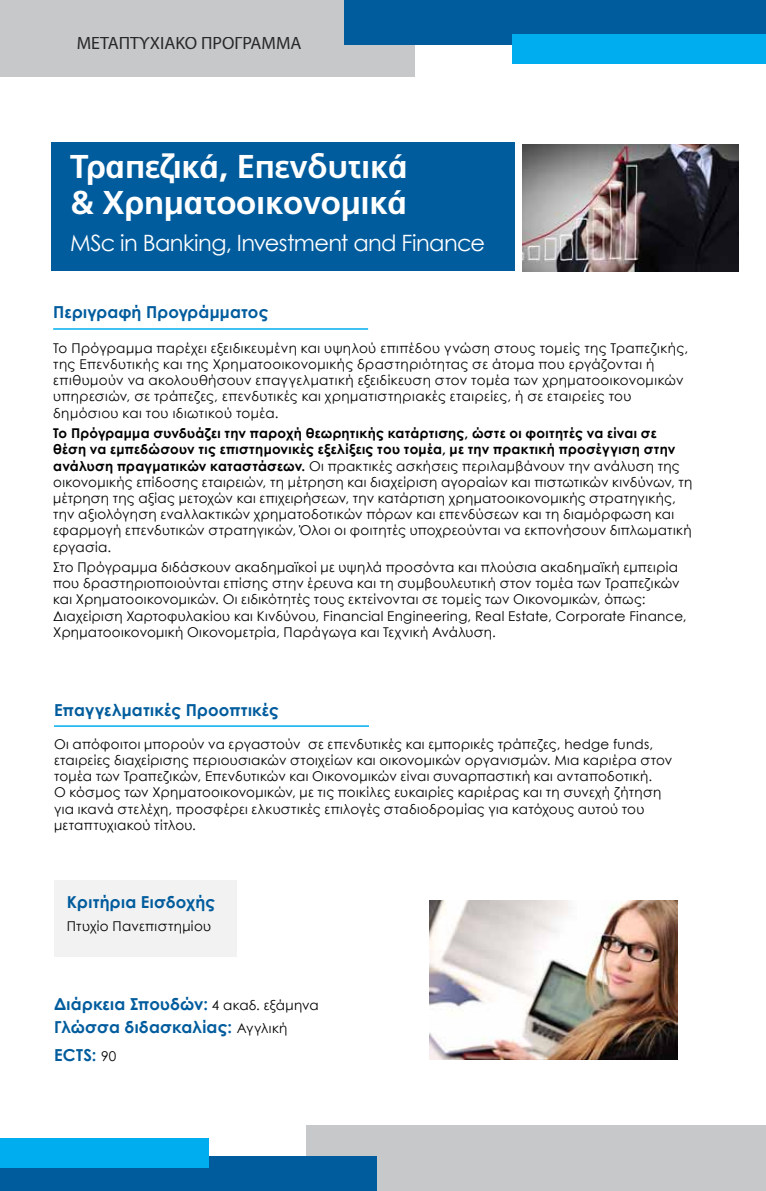
<style>
.page{position:relative;width:766px;height:1191px;background:#fff}
.page>*{position:absolute;margin:0;border:0;box-sizing:border-box;transform-origin:0 0}
.t1{font:700 33px/36px "PF Catalog";letter-spacing:-.01em;color:#fff}
.t2{font:22.5px "Century Gothic";letter-spacing:-.03em;color:#fff}
.t3{font:18px "Myriad Pro";color:#000}
.t4{font:700 16.5px/23.5px "Century Gothic";letter-spacing:.01em;color:#005c9d}
.t5{font:13.5px/16.2px "Century Gothic";letter-spacing:.02em;color:#000}
.s1{font-weight:700}
.s2{font-weight:400;font-size:13.5px;color:#000}
</style>
<div class="page">
<div style="left:54px;top:880px;width:182px;height:77px;background:#f2f2f2"></div>
<div style="left:51px;top:142px;width:463px;height:129px;background:#005c9d"></div>
<hr style="left:53px;top:328px;width:315px;height:2px;background:#00aeef">
<div style="left:0;top:0;width:415px;height:77px;background:#c7c8ca"></div>
<div style="left:344px;top:0;width:421px;height:45px;background:#005c9d"></div>
<div style="left:512px;top:34px;width:253px;height:30px;background:#00aeef"></div>
<div style="left:306px;top:1125px;width:459px;height:66px;background:#c7c8ca"></div>
<div style="left:0;top:1157px;width:376px;height:34px;background:#005c9d"></div>
<div style="left:0;top:1137px;width:208px;height:30px;background:#00aeef"></div>
<hr style="left:54px;top:725px;width:315px;height:2px;background:#00aeef">
<img style="left:522px;top:145px;width:215px;height:127px">
<img style="left:430px;top:900px;width:247px;height:159px">
<h3 class="t3" style="left:77px;top:32px;width:226px">ΜΕΤΑΠΤΥΧΙΑΚΟ ΠΡΟΓΡΑΜΜΑ</h3>
<h1 class="t1" style="left:70px;top:149px;width:339px">Τραπεζικά, Επενδυτικά &amp; Χρηματοοικονομικά</h1>
<h2 class="t2" style="left:70px;top:227px;width:416px">ΜSc in Banking, Investment and Finance</h2>
<p class="t4" style="left:53px;top:299px;width:216px">Περιγραφή Προγράμματος</p>
<p class="t5" style="left:53px;top:340px;width:636px">Το Πρόγραμμα παρέχει εξειδικευμένη και υψηλού επιπέδου γνώση στους τομείς της Τραπεζικής, της Επενδυτικής και της Χρηματοοικονομικής δραστηριότητας σε άτομα που εργάζονται ή επιθυμούν να ακολουθήσουν επαγγελματική εξειδίκευση στον τομέα των χρηματοοικονομικών υπηρεσιών, σε τράπεζες, επενδυτικές και χρηματιστηριακές εταιρείες, ή σε εταιρείες του δημόσιου και του ιδιωτικού τομέα.</p>
<p class="t5" style="left:53px;top:425px;width:640px"><span class="s1">Το Πρόγραμμα συνδυάζει την παροχή θεωρητικής κατάρτισης, ώστε οι φοιτητές να είναι σε θέση να εμπεδώσουν τις επιστημονικές εξελίξεις του τομέα, με την πρακτική προσέγγιση στην ανάλυση πραγματικών καταστάσεων.</span> Οι πρακτικές ασκήσεις περιλαμβάνουν την ανάλυση της οικονομικής επίδοσης εταιρειών, τη μέτρηση και διαχείριση αγοραίων και πιστωτικών κινδύνων, τη μέτρηση της αξίας μετοχών και επιχειρήσεων, την κατάρτιση χρηματοοικονομικής στρατηγικής, την αξιολόγηση εναλλακτικών χρηματοδοτικών πόρων και επενδύσεων και τη διαμόρφωση και εφαρμογή επενδυτικών στρατηγικών, Όλοι οι φοιτητές υποχρεούνται να εκπονήσουν διπλωματική εργασία.</p>
<p class="t5" style="left:53px;top:559px;width:634px">Στο Πρόγραμμα διδάσκουν ακαδημαϊκοί με υψηλά προσόντα και πλούσια ακαδημαϊκή εμπειρία που δραστηριοποιούνται επίσης στην έρευνα και τη συμβουλευτική στον τομέα των Τραπεζικών και Χρηματοοικονομικών. Οι ειδικότητές τους εκτείνονται σε τομείς των Οικονομικών, όπως:<br>Διαχείριση Χαρτοφυλακίου και Κινδύνου, Financial Engineering, Real Estate, Corporate Finance, Χρηματοοικονομική Οικονομετρία, Παράγωγα και Τεχνική Ανάλυση.</p>
<p class="t4" style="left:54px;top:697px;width:226px">Επαγγελματικές Προοπτικές</p>
<p class="t5" style="left:54px;top:735px;width:619px">Οι απόφοιτοι μπορούν να εργαστούν σε επενδυτικές και εμπορικές τράπεζες, hedge funds, εταιρείες διαχείρισης περιουσιακών στοιχείων και οικονομικών οργανισμών. Μια καριέρα στον τομέα των Τραπεζικών, Επενδυτικών και Οικονομικών είναι συναρπαστική και ανταποδοτική.<br>Ο κόσμος των Χρηματοοικονομικών, με τις ποικίλες ευκαιρίες καριέρας και τη συνεχή ζήτηση για ικανά στελέχη, προσφέρει ελκυστικές επιλογές σταδιοδρομίας για κατόχους αυτού του μεταπτυχιακού τίτλου.</p>
<p class="t4" style="left:67px;top:889px;width:150px">Κριτήρια Εισδοχής</p>
<p class="t5" style="left:67px;top:918px;width:146px">Πτυχίο Πανεπιστημίου</p>
<p class="t4" style="left:54px;top:991px;width:266px">Διάρκεια Σπουδών: <span class="s2">4 ακαδ. εξάμηνα<br></span>Γλώσσα διδασκαλίας: <span class="s2">Αγγλική</span></p>
<p class="t4" style="left:54px;top:1042px;width:64px">ECTS: <span class="s2">90</span></p>
</div>
